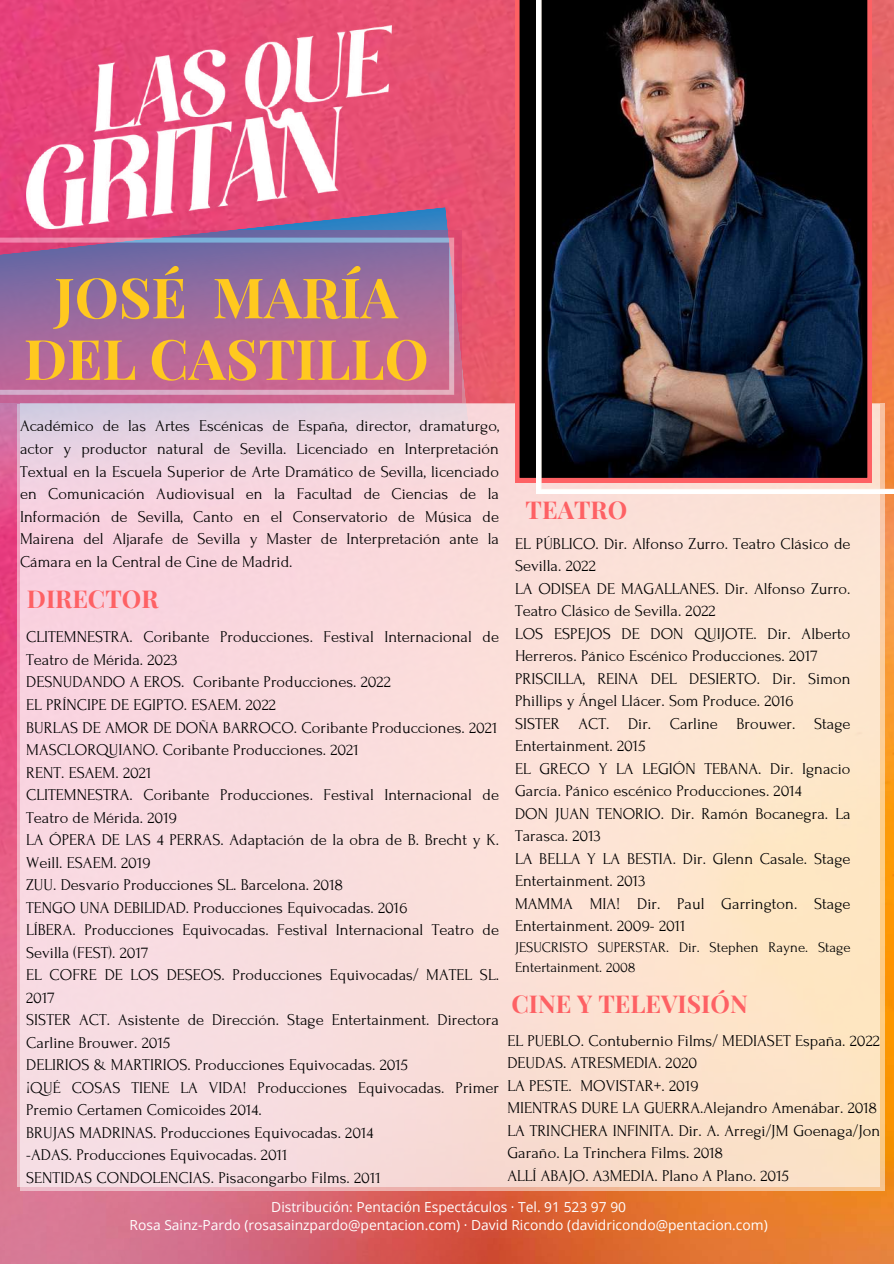
<style>
.page{position:relative;width:894px;height:1264px;background:#fff}
.page>*{position:absolute;margin:0;border:0;box-sizing:border-box;transform-origin:0 0}
.t1{font:700 55.65px/61.5px "Playfair Display";color:#ffc91f;text-align:center}
.t2{font:700 24.6px "Playfair Display";color:#fe6164}
.t3{font:16.5px/22.5px "Forum";color:#000}
.t4{font:14.7px/20.2px "Forum";color:#000}
.t5{font:13.8px/18.9px "Open Sans";color:#fff;text-align:center}
</style>
<div class="page">
<img style="left:0;top:0;width:893px;height:1263px">
<img style="left:27px;top:26px;width:364px;height:181px">
<div style="left:20px;top:404px;width:864px;height:787px;background:linear-gradient(to right,#f7d7e6,#fde5c9)"></div>
<svg style="left:515px;top:0;width:21px;height:482px;background:#381516"></svg>
<img style="left:536px;top:0;width:357px;height:494px">
<svg style="left:0;top:207px;width:475px;height:332px;background:#e8bdcf"></svg>
<svg style="left:0;top:230px;width:461px;height:172px;background:#ba5c8b"></svg>
<svg style="left:0;top:237px;width:454px;height:158px;background:#a46e9e"></svg>
<h1 class="t1" style="left:24px;top:264px;width:406px">JOSÉ MARÍA<br>DEL CASTILLO</h1>
<p class="t3" style="left:20px;top:415px;width:480px;text-align:justify">Académico de las Artes Escénicas de España, director, dramaturgo, actor y productor natural de Sevilla. Licenciado en Interpretación Textual en la Escuela Superior de Arte Dramático de Sevilla, licenciado en Comunicación Audiovisual en la Facultad de Ciencias de la Información de Sevilla, Canto en el Conservatorio de Música de Mairena del Aljarafe de Sevilla y Master de Interpretación ante la Cámara en la Central de Cine de Madrid.</p>
<h2 class="t2" style="left:27px;top:581px;width:133px">DIRECTOR</h2>
<p class="t3" style="left:26px;top:626px;width:474px">CLITEMNESTRA. Coribante Producciones. Festival Internacional de Teatro de Mérida. 2023<br>DESNUDANDO A EROS. Coribante Producciones. 2022<br>EL PRÍNCIPE DE EGIPTO. ESAEM. 2022<br>BURLAS DE AMOR DE DOÑA BARROCO. Coribante Producciones. 2021<br>MASCLORQUIANO. Coribante Producciones. 2021<br>RENT. ESAEM. 2021<br>CLITEMNESTRA. Coribante Producciones. Festival Internacional de Teatro de Mérida. 2019<br>LA ÓPERA DE LAS 4 PERRAS. Adaptación de la obra de B. Brecht y K.<br>Weill. ESAEM. 2019<br>ZUU. Desvarío Producciones SL. Barcelona. 2018<br>TENGO UNA DEBILIDAD. Producciones Equivocadas. 2016<br>LÍBERA. Producciones Equivocadas. Festival Internacional Teatro de Sevilla (FEST). 2017<br>EL COFRE DE LOS DESEOS. Producciones Equivocadas/ MATEL SL.<br>2017<br>SISTER ACT. Asistente de Dirección. Stage Entertainment. Directora Carline Brouwer. 2015<br>DELIRIOS &amp; MARTIRIOS. Producciones Equivocadas. 2015<br>¡QUÉ COSAS TIENE LA VIDA! Producciones Equivocadas. Primer Premio Certamen Comicoides 2014.<br>BRUJAS MADRINAS. Producciones Equivocadas. 2014<br>-ADAS. Producciones Equivocadas. 2011<br>SENTIDAS CONDOLENCIAS. Pisacongarbo Films. 2011</p>
<h2 class="t2" style="left:525px;top:492px;width:103px">TEATRO</h2>
<p class="t3" style="left:515px;top:532px;width:337px">EL PÚBLICO. Dir. Alfonso Zurro. Teatro Clásico de Sevilla. 2022<br>LA ODISEA DE MAGALLANES. Dir. Alfonso Zurro.<br>Teatro Clásico de Sevilla. 2022<br>LOS ESPEJOS DE DON QUIJOTE. Dir. Alberto Herreros. Pánico Escénico Producciones. 2017<br>PRISCILLA, REINA DEL DESIERTO. Dir. Simon Phillips y Ángel Llácer. Som Produce. 2016<br>SISTER ACT. Dir. Carline Brouwer. Stage Entertainment. 2015<br>EL GRECO Y LA LEGIÓN TEBANA. Dir. Ignacio García. Pánico escénico Producciones. 2014<br>DON JUAN TENORIO. Dir. Ramón Bocanegra. La Tarasca. 2013<br>LA BELLA Y LA BESTIA. Dir. Glenn Casale. Stage Entertainment. 2013<br>MAMMA MIA! Dir. Paul Garrington. Stage Entertainment. 2009- 2011</p>
<p class="t4" style="left:515px;top:937px;width:337px">JESUCRISTO SUPERSTAR. Dir. Stephen Rayne. Stage<br>Entertainment. 2008</p>
<h2 class="t2" style="left:511px;top:986px;width:238px">CINE Y TELEVISIÓN</h2>
<p class="t3" style="left:507px;top:1029px;width:374px">EL PUEBLO. Contubernio Films/ MEDIASET España. 2022<br>DEUDAS. ATRESMEDIA. 2020<br>LA PESTE. MOVISTAR+. 2019<br>MIENTRAS DURE LA GUERRA.Alejandro Amenábar. 2018<br>LA TRINCHERA INFINITA. Dir. A. Arregi/JM Goenaga/Jon Garaño. La Trinchera Films. 2018<br>ALLÍ ABAJO. A3MEDIA. Plano A Plano. 2015</p>
<p class="t5" style="left:130px;top:1196px;width:639px">Distribución: Pentación Espectáculos · Tel. 91 523 97 90<br>Rosa Sainz-Pardo (rosasainzpardo@pentacion.com) · David Ricondo (davidricondo@pentacion.com)</p>
</div>
